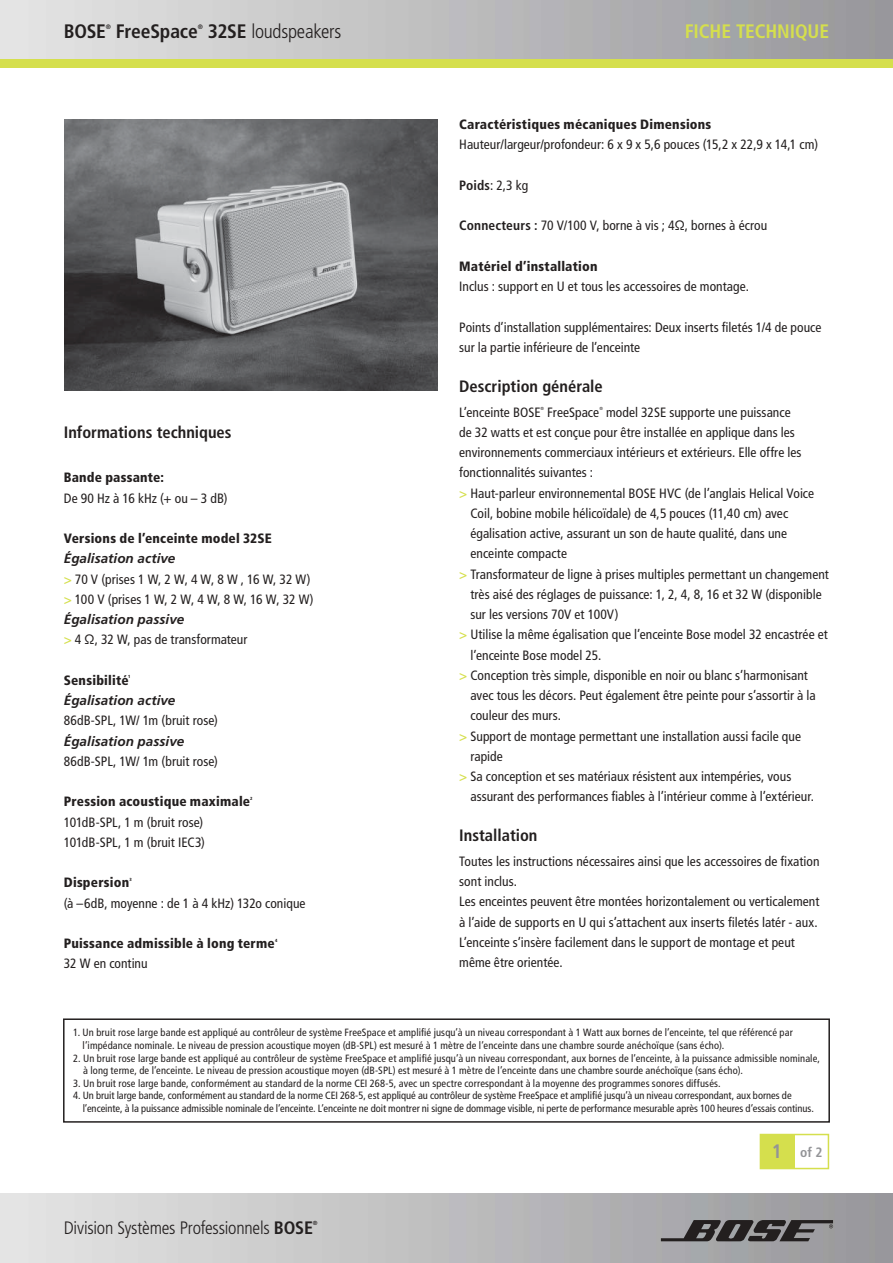
<style>
.page{position:relative;width:893px;height:1263px;background:#fff}
.page>*{position:absolute;margin:0;border:0;box-sizing:border-box;transform-origin:0 0}
.t1{font:300 condensed 19.5px "Frutiger LT";letter-spacing:-.015em;color:#231f1f}
.t2{font:700 condensed 19.5px "Frutiger LT";letter-spacing:-.005em;color:#d5df4d}
.t3{font:700 condensed 19.5px "Frutiger LT";letter-spacing:-.01em;color:#231f1f}
.t4{font:300 condensed 18px "Frutiger LT";letter-spacing:-.015em;color:#231f1f}
.t5{font:700 condensed 16.5px "Frutiger LT";color:#231f1f}
.t6{font:condensed 13.5px/20.2px "Frutiger LT";letter-spacing:.005em;color:#231f1f}
.t7{font:900 condensed 13.5px "Frutiger LT";letter-spacing:.015em;color:#231f1f}
.t8{font:italic 700 13.5px "Frutiger LT";letter-spacing:.005em;color:#231f1f}
.t9{font:700 condensed 13.5px "Frutiger LT";color:#939497}
.t10{font:condensed 10.5px/12.6px "Frutiger LT";letter-spacing:.01em;color:#231f1f}
.t11{font:700 condensed 6.45px "Frutiger LT";color:#231f1f}
.t12{font:700 condensed 6px "Frutiger LT";color:#231f1f}
.t13{font:900 condensed 4.5px "Frutiger LT";color:#231f1f}
.t14{font:condensed 4.5px "Frutiger LT";color:#231f1f}
.s1{font-weight:700}
.s2{font-weight:700;font-style:italic;font-stretch:normal}
.s3{font-weight:700;color:#d5df4d}
.s4{font-size:19.5px}
</style>
<div class="page">
<img style="left:0;top:0;width:893px;height:60px">
<div style="left:0;top:60px;width:893px;height:8px;background:#d5df4d"></div>
<svg style="left:661px;top:1220px;width:172px;height:21px;background:#5b595a"></svg>
<img style="left:64px;top:119px;width:374px;height:272px">
<div style="left:63px;top:1018px;width:767px;height:105px;border:2px solid #231f1f"></div>
<div style="left:760px;top:1134px;width:34px;height:34px;background:#d5df4d"></div>
<div style="left:760px;top:1134px;width:69px;height:35px;border:2px solid #d5df4d"></div>
<h1 class="t3" style="left:64px;top:22px;width:44px">BOSE</h1>
<p class="t11" style="left:106px;top:23px;width:7px">®</p>
<h1 class="t3" style="left:116px;top:22px;width:83px">FreeSpace</h1>
<p class="t11" style="left:198px;top:23px;width:7px">®</p>
<h1 class="t1" style="left:208px;top:22px;width:135px"><span class="s1">32SE</span> loudspeakers</h1>
<p class="t5" style="left:64px;top:424px;width:169px">Informations techniques</p>
<p class="t7" style="left:64px;top:471px;width:102px">Bande passante:</p>
<p class="t6" style="left:64px;top:489px;width:165px">De 90 Hz à 16 kHz (+ ou – 3 dB)</p>
<p class="t7" style="left:64px;top:532px;width:209px">Versions de l’enceinte model 32SE</p>
<p class="t6" style="left:64px;top:549px;width:251px"><span class="s2">Égalisation active<br></span><span class="s3">&gt;</span> 70 V (prises 1 W, 2 W, 4 W, 8 W , 16 W, 32 W) <span class="s3">&gt;</span> 100 V (prises 1 W, 2 W, 4 W, 8 W, 16 W, 32 W)<br><span class="s2">Égalisation passive<br></span><span class="s3">&gt;</span> 4 Ω, 32 W, pas de transformateur</p>
<p class="t7" style="left:64px;top:674px;width:66px">Sensibilité</p>
<p class="t13" style="left:128px;top:675px;width:4px">1</p>
<p class="t8" style="left:64px;top:694px;width:113px">Égalisation active</p>
<p class="t6" style="left:64px;top:711px;width:156px">86dB-SPL, 1W/ 1m (bruit rose)</p>
<p class="t8" style="left:64px;top:734px;width:122px">Égalisation passive</p>
<p class="t6" style="left:64px;top:752px;width:156px">86dB-SPL, 1W/ 1m (bruit rose)</p>
<p class="t7" style="left:64px;top:795px;width:188px">Pression acoustique maximale</p>
<p class="t13" style="left:250px;top:796px;width:4px">2</p>
<p class="t6" style="left:64px;top:813px;width:143px">101dB-SPL, 1 m (bruit rose)<br>101dB-SPL, 1 m (bruit IEC3)</p>
<p class="t7" style="left:64px;top:876px;width:67px">Dispersion</p>
<p class="t13" style="left:129px;top:877px;width:4px">3</p>
<p class="t6" style="left:64px;top:894px;width:243px">(à –6dB, moyenne : de 1 à 4 kHz) 132o conique</p>
<p class="t7" style="left:64px;top:937px;width:212px">Puissance admissible à long terme</p>
<p class="t13" style="left:275px;top:938px;width:4px">4</p>
<p class="t6" style="left:64px;top:954px;width:85px">32 W en continu</p>
<h1 class="t2" style="left:685px;top:22px;width:146px">FICHE TECHNIQUE</h1>
<p class="t7" style="left:459px;top:118px;width:254px">Caractéristiques mécaniques Dimensions</p>
<p class="t6" style="left:459px;top:135px;width:360px">Hauteur/largeur/profondeur: 6 x 9 x 5,6 pouces (15,2 x 22,9 x 14,1 cm)</p>
<p class="t6" style="left:459px;top:176px;width:70px"><span class="s1">Poids</span>: 2,3 kg</p>
<p class="t6" style="left:459px;top:216px;width:309px"><span class="s1">Connecteurs :</span> 70 V/100 V, borne à vis ; 4Ω, bornes à écrou</p>
<p class="t7" style="left:459px;top:260px;width:140px">Matériel d’installation</p>
<p class="t6" style="left:459px;top:277px;width:291px">Inclus : support en U et tous les accessoires de montage.</p>
<p class="t6" style="left:459px;top:318px;width:364px">Points d’installation supplémentaires: Deux inserts filetés 1/4 de pouce sur la partie inférieure de l’enceinte</p>
<p class="t5" style="left:459px;top:378px;width:145px">Description générale</p>
<p class="t6" style="left:459px;top:402px;width:83px">L’enceinte BOSE</p>
<p class="t14" style="left:541px;top:406px;width:5px">®</p>
<p class="t6" style="left:547px;top:402px;width:53px">FreeSpace</p>
<p class="t14" style="left:599px;top:406px;width:5px">®</p>
<p class="t6" style="left:606px;top:402px;width:186px">model 32SE supporte une puissance</p>
<p class="t6" style="left:459px;top:423px;width:337px">de 32 watts et est conçue pour être installée en applique dans les</p>
<p class="t6" style="left:459px;top:443px;width:344px">environnements commerciaux intérieurs et extérieurs. Elle offre les</p>
<p class="t6" style="left:459px;top:463px;width:135px">fonctionnalités suivantes :</p>
<p class="t6" style="left:459px;top:483px;width:356px"><span class="s3">&gt;</span> Haut-parleur environnemental BOSE HVC (de l’anglais Helical Voice</p>
<p class="t6" style="left:470px;top:504px;width:319px">Coil, bobine mobile hélicoïdale) de 4,5 pouces (11,40 cm) avec</p>
<p class="t6" style="left:470px;top:524px;width:318px">égalisation active, assurant un son de haute qualité, dans une</p>
<p class="t6" style="left:470px;top:544px;width:98px">enceinte compacte</p>
<p class="t6" style="left:459px;top:564px;width:371px"><span class="s3">&gt;</span> Transformateur de ligne à prises multiples permettant un changement</p>
<p class="t6" style="left:470px;top:585px;width:353px">très aisé des réglages de puissance: 1, 2, 4, 8, 16 et 32 W (disponible</p>
<p class="t6" style="left:470px;top:605px;width:149px">sur les versions 70V et 100V)</p>
<p class="t6" style="left:459px;top:625px;width:370px"><span class="s3">&gt;</span> Utilise la même égalisation que l’enceinte Bose model 32 encastrée et</p>
<p class="t6" style="left:470px;top:645px;width:133px">l’enceinte Bose model 25.</p>
<p class="t6" style="left:459px;top:666px;width:350px"><span class="s3">&gt;</span> Conception très simple, disponible en noir ou blanc s’harmonisant</p>
<p class="t6" style="left:470px;top:686px;width:347px">avec tous les décors. Peut également être peinte pour s’assortir à la</p>
<p class="t6" style="left:470px;top:706px;width:92px">couleur des murs.</p>
<p class="t6" style="left:459px;top:726px;width:343px"><span class="s3">&gt;</span> Support de montage permettant une installation aussi facile que</p>
<p class="t6" style="left:470px;top:747px;width:34px">rapide</p>
<p class="t6" style="left:459px;top:767px;width:334px"><span class="s3">&gt;</span> Sa conception et ses matériaux résistent aux intempéries, vous</p>
<p class="t6" style="left:470px;top:787px;width:345px">assurant des performances fiables à l’intérieur comme à l’extérieur.</p>
<p class="t5" style="left:459px;top:828px;width:80px">Installation</p>
<p class="t6" style="left:459px;top:852px;width:362px">Toutes les instructions nécessaires ainsi que les accessoires de fixation sont inclus.<br>Les enceintes peuvent être montées horizontalement ou verticalement à l’aide de supports en U qui s’attachent aux inserts filetés latér - aux.<br>L’enceinte s’insère facilement dans le support de montage et peut même être orientée.</p>
<p class="t10" style="left:83px;top:1027px;width:712px;text-indent:-10px">1. Un bruit rose large bande est appliqué au contrôleur de système FreeSpace et amplifié jusqu’à un niveau correspondant à 1 Watt aux bornes de l’enceinte, tel que référencé par l’impédance nominale. Le niveau de pression acoustique moyen (dB-SPL) est mesuré à 1 mètre de l’enceinte dans une chambre sourde anéchoïque (sans écho).</p>
<p class="t10" style="left:83px;top:1052px;width:738px;text-indent:-10px">2. Un bruit rose large bande est appliqué au contrôleur de système FreeSpace et amplifié jusqu’à un niveau correspondant, aux bornes de l’enceinte, à la puissance admissible nominale, à long terme, de l’enceinte. Le niveau de pression acoustique moyen (dB-SPL) est mesuré à 1 mètre de l’enceinte dans une chambre sourde anéchoïque (sans écho).</p>
<p class="t10" style="left:73px;top:1077px;width:649px">3. Un bruit rose large bande, conformément au standard de la norme CEI 268-5, avec un spectre correspondant à la moyenne des programmes sonores diffusés.</p>
<p class="t10" style="left:83px;top:1090px;width:733px;text-indent:-10px">4. Un bruit large bande, conformément au standard de la norme CEI 268-5, est appliqué au contrôleur de système FreeSpace et amplifié jusqu’à un niveau correspondant, aux bornes de l’enceinte, à la puissance admissible nominale de l’enceinte. L’enceinte ne doit montrer ni signe de dommage visible, ni perte de performance mesurable après 100 heures d’essais continus.</p>
<h2 class="t4" style="left:64px;top:1219px;width:251px">Division Systèmes Professionnels <span class="s1">BOSE</span></h2>
<p class="t12" style="left:313px;top:1220px;width:6px">®</p>
<p class="t9" style="left:772px;top:1146px;width:52px"><span class="s4">1</span> of 2</p>
</div>
